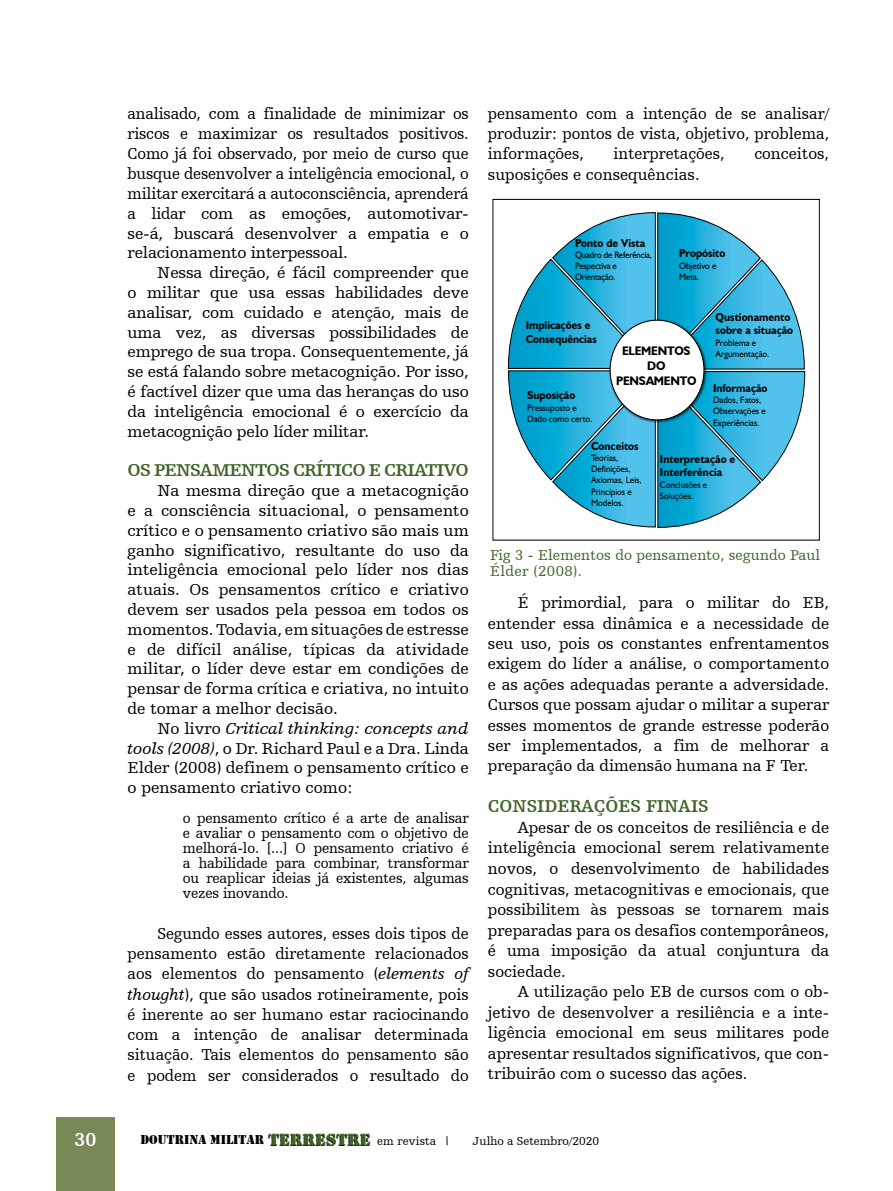
<style>
.page{position:relative;width:893px;height:1191px;background:#fff}
.page>*{position:absolute;margin:0;border:0;box-sizing:border-box;transform-origin:0 0}
.t1{font:700 19.5px "Humanist Slabserif 712 BT";color:#fff}
.t2{font:700 18px "Humanist Slabserif 712 BT";letter-spacing:-.04em;color:#416529}
.t3{font:700 18px "Humanist Slabserif 712 BT";color:#416529}
.t4{font:16.5px/19.8px "Humanist Slabserif 712 BT";color:#000;text-align:justify}
.t5{font:15px/15px "Humanist Slabserif 712 BT";letter-spacing:-.01em;color:#000;text-align:justify}
.t6{font:15px/16.5px "Humanist Slabserif 712 BT";letter-spacing:.005em;color:#416629}
.t7{font:13.35px "Army";color:#000}
.t8{font:700 12.45px/14.9px "Humanist 521 BT";letter-spacing:-.02em;color:#000;text-align:center;scale:.94 1}
.t9{font:12px "Humanist Slabserif 712 BT";color:#000}
.t10{font:700 11.4px/13.6px "Humanist 521 BT";color:#000;scale:.94 1}
.t11{font:9.3px/11.1px "Humanist 521 BT";color:#000;scale:.94 1}
.t12{font:9.3px/11.1px "Humanist 521 BT";letter-spacing:-.02em;color:#000;scale:.94 1}
.s1{font-style:italic}
.s2{font-family:"Rubber Stamp Let Plain";font-size:17.1px}
.s3{font-family:"Humanist Slabserif 712 BT";font-size:12px}
</style>
<div class="page">
<svg style="left:508px;top:212px;width:297px;height:316px"></svg>
<img style="left:608px;top:318px;width:100px;height:106px">
<div style="left:610px;top:320px;width:94px;height:100px;background:#fff;border-radius:50%"></div>
<div style="left:492px;top:199px;width:328px;height:341px;border:1px solid #000"></div>
<div style="left:56px;top:1117px;width:59px;height:74px;background:#788957"></div>
<p class="t4" style="left:128px;top:103px;width:343px">analisado, com a finalidade de minimizar os riscos e maximizar os resultados positivos.<br>Como já foi observado, por meio de curso que busque desenvolver a inteligência emocional, o militar exercitará a autoconsciência, aprenderá a lidar com as emoções, automotivar&shy;se-á, buscará desenvolver a empatia e o relacionamento interpessoal.</p>
<p class="t4" style="left:128px;top:262px;width:343px;text-indent:30px">Nessa direção, é fácil compreender que o militar que usa essas habilidades deve analisar, com cuidado e atenção, mais de uma vez, as diversas possibilidades de emprego de sua tropa. Consequentemente, já se está falando sobre metacognição. Por isso, é factível dizer que uma das heranças do uso da inteligência emocional é o exercício da metacognição pelo líder militar.</p>
<p class="t2" style="left:128px;top:459px;width:343px">OS PENSAMENTOS CRÍTICO E CRIATIVO</p>
<p class="t4" style="left:128px;top:480px;width:343px;text-indent:30px">Na mesma direção que a metacognição e a consciência situacional, o pensamento crítico e o pensamento criativo são mais um ganho significativo, resultante do uso da inteligência emocional pelo líder nos dias atuais. Os pensamentos crítico e criativo devem ser usados pela pessoa em todos os momentos. Todavia, em situações de estresse e de difícil análise, típicas da atividade militar, o líder deve estar em condições de pensar de forma crítica e criativa, no intuito de tomar a melhor decisão.</p>
<p class="t4" style="left:128px;top:718px;width:343px;text-indent:30px">No livro <span class="s1">Critical thinking: concepts and tools (2008)</span>, o Dr. Richard Paul e a Dra. Linda Elder (2008) definem o pensamento crítico e o pensamento criativo como:</p>
<p class="t5" style="left:183px;top:810px;width:287px">o pensamento crítico é a arte de analisar e avaliar o pensamento com o objetivo de melhorá-lo. [...] O pensamento criativo é a habilidade para combinar, transformar ou reaplicar ideias já existentes, algumas vezes inovando.</p>
<p class="t4" style="left:128px;top:923px;width:343px;line-height:20.2px;text-indent:30px">Segundo esses autores, esses dois tipos de pensamento estão diretamente relacionados aos elementos do pensamento (<span class="s1">elements of thought</span>), que são usados rotineiramente, pois é inerente ao ser humano estar raciocinando com a intenção de analisar determinada situação. Tais elementos do pensamento são e podem ser considerados o resultado do</p>
<p class="t4" style="left:488px;top:103px;width:343px;line-height:20.2px">pensamento com a intenção de se analisar/ produzir: pontos de vista, objetivo, problema, informações,</p>
<p class="t4" style="left:614px;top:144px;width:113px">interpretações,</p>
<p class="t4" style="left:754px;top:144px;width:76px">conceitos,</p>
<p class="t4" style="left:488px;top:164px;width:213px">suposições e consequências.</p>
<p class="t10" style="left:575px;top:236px;width:76px">Ponto de Vista</p>
<p class="t12" style="left:575px;top:249px;width:83px">Quadro de Referência,<br>Pespectiva e<br>Orientação.</p>
<p class="t10" style="left:679px;top:246px;width:51px">Propósito</p>
<p class="t11" style="left:679px;top:259px;width:41px">Objetivo e<br>Meta.</p>
<p class="t10" style="left:716px;top:310px;width:84px">Qustionamento sobre a situação</p>
<p class="t11" style="left:716px;top:337px;width:59px">Problema e<br>Argumentação.</p>
<p class="t10" style="left:713px;top:381px;width:59px">Informação</p>
<p class="t11" style="left:713px;top:394px;width:58px">Dados, Fatos,<br>Observações e<br>Experiências.</p>
<p class="t10" style="left:660px;top:452px;width:82px">Interpretação e<br>Interferência</p>
<p class="t11" style="left:660px;top:478px;width:52px">Conclusôes e<br>Soluções.</p>
<p class="t10" style="left:526px;top:318px;width:77px">Implicações e<br>Consequências</p>
<p class="t8" style="left:616px;top:343px;width:87px">ELEMENTOS<br>DO<br>PENSAMENTO</p>
<p class="t10" style="left:527px;top:388px;width:53px">Suposição</p>
<p class="t11" style="left:527px;top:402px;width:71px">Pressuposto e<br>Dado como certo.</p>
<p class="t10" style="left:591px;top:439px;width:52px">Conceitos</p>
<p class="t11" style="left:591px;top:452px;width:55px">Teorias,<br>Definições,<br>Axiomas, Leis,<br>Princípios e<br>Modelos.</p>
<p class="t6" style="left:490px;top:546px;width:332px">Fig 3 - Elementos do pensamento, segundo Paul<br>Élder (2008).</p>
<p class="t4" style="left:488px;top:592px;width:343px;line-height:20.4px;text-indent:30px">É primordial, para o militar do EB, entender essa dinâmica e a necessidade de seu uso, pois os constantes enfrentamentos exigem do líder a análise, o comportamento e as ações adequadas perante a adversidade.<br>Cursos que possam ajudar o militar a superar esses momentos de grande estresse poderão ser implementados, a fim de melhorar a preparação da dimensão humana na F Ter.</p>
<p class="t3" style="left:488px;top:795px;width:222px">CONSIDERAÇÕES FINAIS</p>
<p class="t4" style="left:488px;top:817px;width:343px;line-height:20.5px;text-indent:30px">Apesar de os conceitos de resiliência e de inteligência emocional serem relativamente novos, o desenvolvimento de habilidades cognitivas, metacognitivas e emocionais, que possibilitem às pessoas se tornarem mais preparadas para os desafios contemporâneos, é uma imposição da atual conjuntura da sociedade.</p>
<p class="t4" style="left:488px;top:981px;width:343px;line-height:20.5px;text-indent:30px">A utilização pelo EB de cursos com o ob&shy;jetivo de desenvolver a resiliência e a inte&shy;ligência emocional em seus militares pode apresentar resultados significativos, que con&shy;tribuirão com o sucesso das ações.</p>
<p class="t1" style="left:74px;top:1127px;width:23px">30</p>
<p class="t7" style="left:141px;top:1132px;width:297px">DOUTRINA MILITAR <span class="s2">TERRESTRE</span> <span class="s3">em revista</span></p>
<p class="t9" style="left:473px;top:1134px;width:128px">Julho a Setembro/2020</p>
</div>
